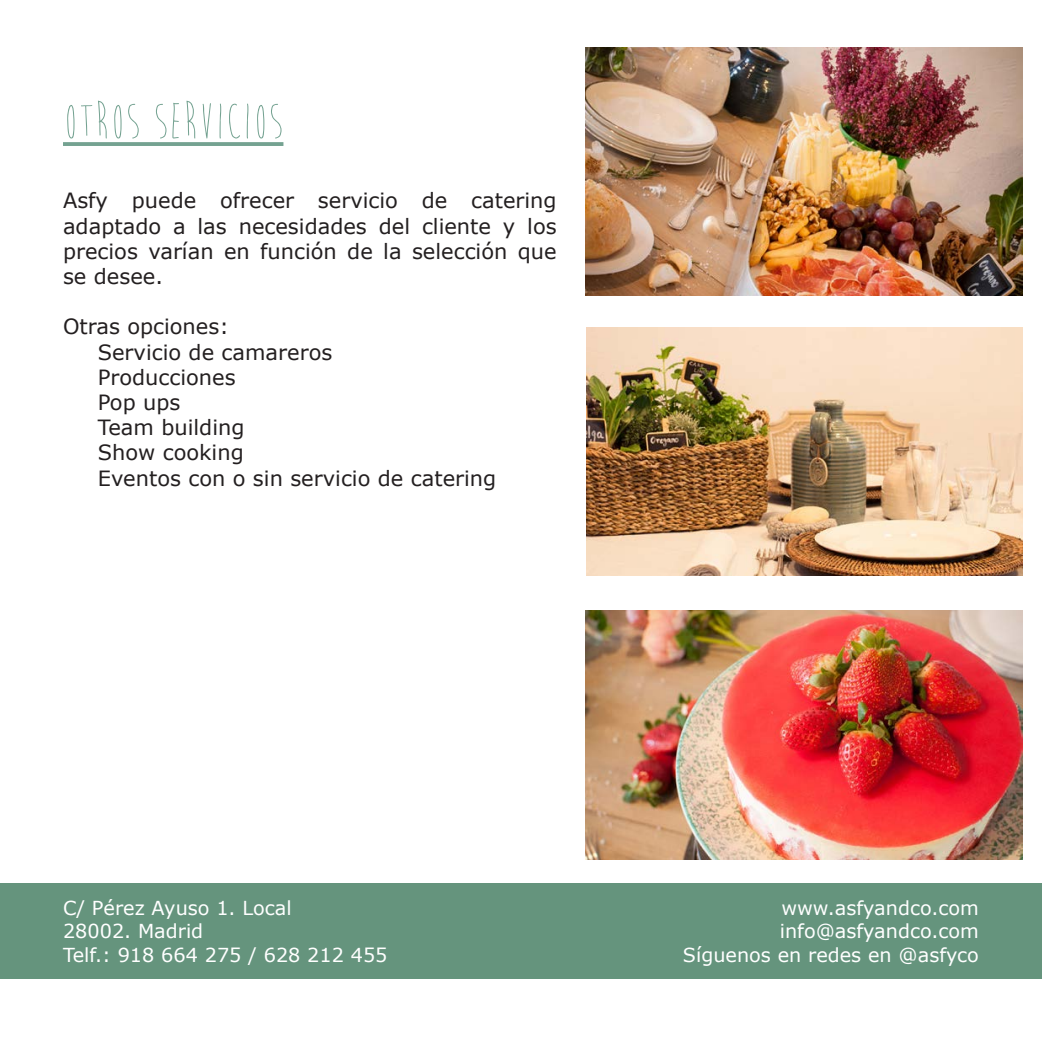
<style>
.page{position:relative;width:1042px;height:1042px;background:#fff}
.page>*{position:absolute;margin:0;border:0;box-sizing:border-box;transform-origin:0 0}
.t1{font:52.5px "Brain Flower";color:#74a291}
.t2{font:21px/25.2px "Verdana";color:#231f20;text-align:justify}
.t3{font:19.25px/23.1px "Verdana";color:#fff}
</style>
<div class="page">
<div style="left:0;top:883px;width:1042px;height:96px;background:#65947d"></div>
<img style="left:585px;top:611px;width:437px;height:248px">
<img style="left:585px;top:47px;width:437px;height:248px">
<img style="left:586px;top:327px;width:436px;height:248px">
<svg style="left:63px;top:142px;width:220px;height:4px"></svg>
<p class="t1" style="left:63px;top:94px;width:222px">OTROS SERVICIOS</p>
<p class="t2" style="left:63px;top:188px;width:495px">Asfy puede ofrecer servicio de catering adaptado a las necesidades del cliente y los precios varían en función de la selección que se desee.</p>
<p class="t2" style="left:63px;top:314px;width:167px">Otras opciones:</p>
<p class="t2" style="left:98px;top:340px;width:236px">Servicio de camareros</p>
<p class="t2" style="left:98px;top:365px;width:139px">Producciones</p>
<p class="t2" style="left:98px;top:390px;width:84px">Pop ups</p>
<p class="t2" style="left:98px;top:415px;width:148px">Team building</p>
<p class="t2" style="left:98px;top:440px;width:147px">Show cooking</p>
<p class="t2" style="left:98px;top:466px;width:400px">Eventos con o sin servicio de catering</p>
<p class="t3" style="left:63px;top:897px;width:326px">C/ Pérez Ayuso 1. Local<br>28002. Madrid<br>Telf.: 918 664 275 / 628 212 455</p>
<p class="t3" style="left:683px;top:897px;width:297px;text-align:right">www.asfyandco.com info@asfyandco.com<br>Síguenos en redes en @asfyco</p>
</div>
